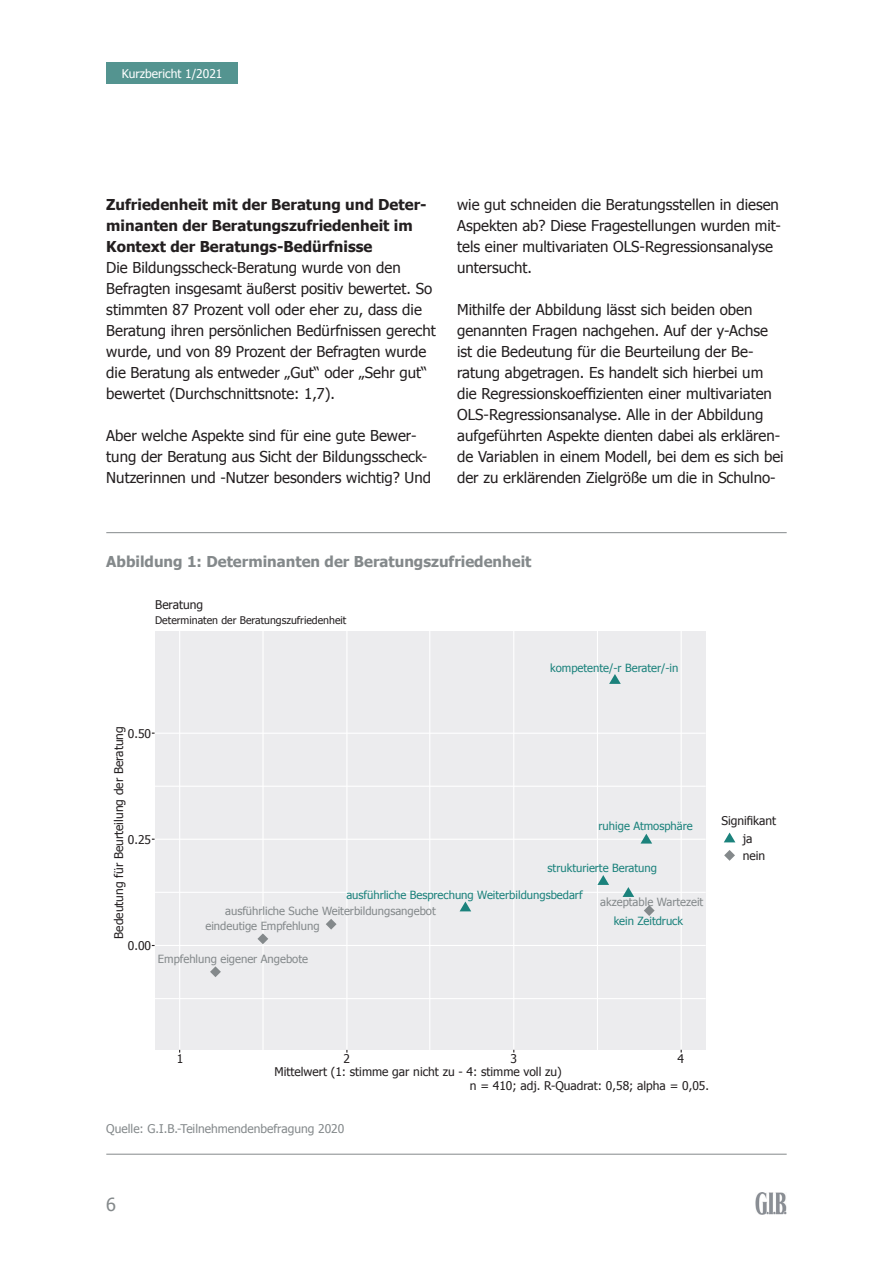
<style>
.page{position:relative;width:893px;height:1263px;background:#fff}
.page>*{position:absolute;margin:0;border:0;box-sizing:border-box;transform-origin:0 0}
.t1{font:18px "Tahoma";color:#84898b}
.Fließtext_10_14{font:15px/21px "Tahoma";color:#231f20}
.Zwischenüberschrift{font:700 15px/21px "Tahoma";color:#231f20}
.Überschrift_Verzeich{font:700 15px "Tahoma";color:#84898b}
.Diragramme_8_10{font:12px "Tahoma";color:#231f20}
.Quellangaben_Verzeic{font:12px "Tahoma";color:#84898b}
.t2{font:12px "Tahoma";color:#fff}
.Diagramme_Legende_8{font:12px "Tahoma";color:#231f20}
.Diragramme_8_10-2{font:11.25px "Tahoma";color:#1b827c}
.Diragramme_8_10-3{font:11.25px "Tahoma";color:#84898b}
.Diragramme_8_10-4{font:10.5px "Tahoma";color:#231f20}
</style>
<div class="page">
<img style="left:756px;top:1193px;width:31px;height:21px">
<div style="left:106px;top:63px;width:132px;height:21px;background:#549490"></div>
<div style="left:155px;top:631px;width:550px;height:418px;background:#ececee"></div>
<hr style="left:179px;top:629px;width:1px;height:421px;background:#fff">
<hr style="left:262px;top:629px;width:2px;height:421px;background:#fff">
<hr style="left:346px;top:629px;width:1px;height:421px;background:#fff">
<hr style="left:429px;top:629px;width:1px;height:421px;background:#fff">
<hr style="left:513px;top:629px;width:1px;height:421px;background:#fff">
<hr style="left:597px;top:629px;width:1px;height:421px;background:#fff">
<hr style="left:681px;top:629px;width:1px;height:421px;background:#fff">
<hr style="left:155px;top:733px;width:551px;height:1px;background:#fff">
<hr style="left:154px;top:786px;width:552px;height:1px;background:#fff">
<hr style="left:155px;top:839px;width:551px;height:1px;background:#fff">
<hr style="left:155px;top:892px;width:551px;height:1px;background:#fff">
<hr style="left:155px;top:945px;width:551px;height:1px;background:#fff">
<hr style="left:155px;top:998px;width:551px;height:1px;background:#fff">
<hr style="left:106px;top:532px;width:681px;height:1px;background:#84898b">
<hr style="left:106px;top:1154px;width:681px;height:1px;background:#84898b">
<svg style="left:641px;top:834px;width:11px;height:9px"></svg>
<svg style="left:597px;top:875px;width:12px;height:10px"></svg>
<svg style="left:622px;top:887px;width:12px;height:10px"></svg>
<svg style="left:460px;top:901px;width:11px;height:10px"></svg>
<svg style="left:609px;top:674px;width:12px;height:10px"></svg>
<svg style="left:724px;top:832px;width:11px;height:10px"></svg>
<svg style="left:724px;top:850px;width:11px;height:11px"></svg>
<svg style="left:644px;top:905px;width:11px;height:11px"></svg>
<svg style="left:326px;top:919px;width:11px;height:10px"></svg>
<svg style="left:257px;top:933px;width:11px;height:11px"></svg>
<svg style="left:210px;top:966px;width:11px;height:11px"></svg>
<p class="t2" style="left:122px;top:65px;width:102px">Kurzbericht 1/2021</p>
<p class="Zwischenüberschrift" style="left:106px;top:195px;width:322px">Zufriedenheit mit der Beratung und Deter&shy;minanten der Beratungszufriedenheit im<br>Kontext der Beratungs-Bedürfnisse</p>
<p class="Fließtext_10_14" style="left:106px;top:258px;width:331px">Die Bildungsscheck-Beratung wurde von den Befragten insgesamt äußerst positiv bewertet. So stimmten 87 Prozent voll oder eher zu, dass die Beratung ihren persönlichen Bedürfnissen gerecht wurde, und von 89 Prozent der Befragten wurde die Beratung als entweder „Gut“ oder „Sehr gut“ bewertet (Durchschnittsnote: 1,7).</p>
<p class="Fließtext_10_14" style="left:106px;top:426px;width:326px">Aber welche Aspekte sind für eine gute Bewer&shy;tung der Beratung aus Sicht der Bildungsscheck-<br>Nutzerinnen und -Nutzer besonders wichtig? Und</p>
<p class="Fließtext_10_14" style="left:457px;top:195px;width:325px">wie gut schneiden die Beratungsstellen in diesen Aspekten ab? Diese Fragestellungen wurden mit&shy;tels einer multivariaten OLS-Regressionsanalyse untersucht.</p>
<p class="Fließtext_10_14" style="left:457px;top:300px;width:328px">Mithilfe der Abbildung lässt sich beiden oben genannten Fragen nachgehen. Auf der y-Achse ist die Bedeutung für die Beurteilung der Be&shy;ratung abgetragen. Es handelt sich hierbei um die Regressionskoeffizienten einer multivariaten OLS-Regressionsanalyse. Alle in der Abbildung aufgeführten Aspekte dienten dabei als erklären&shy;de Variablen in einem Modell, bei dem es sich bei der zu erklärenden Zielgröße um die in Schulno-</p>
<p class="Überschrift_Verzeich" style="left:106px;top:551px;width:427px">Abbildung 1: Determinanten der Beratungszufriedenheit</p>
<p class="Diragramme_8_10" style="left:155px;top:597px;width:49px">Beratung</p>
<p class="Diragramme_8_10-4" style="left:155px;top:613px;width:193px">Determinaten der Beratungszufriedenheit</p>
<p class="Diragramme_8_10-2" style="left:550px;top:660px;width:130px">kompetente/-r Berater/-in</p>
<p class="Diragramme_8_10" style="left:111px;top:939px;width:214px;rotate:-90deg">Bedeutung für Beurteilung der Beratung</p>
<p class="Diragramme_8_10" style="left:128px;top:725px;width:25px">0.50</p>
<p class="Diragramme_8_10" style="left:128px;top:831px;width:25px">0.25</p>
<p class="Diragramme_8_10" style="left:128px;top:937px;width:25px">0.00</p>
<p class="Diragramme_8_10-2" style="left:599px;top:818px;width:96px">ruhige Atmosphäre</p>
<p class="Diragramme_8_10-2" style="left:548px;top:860px;width:111px">strukturierte Beratung</p>
<p class="Diragramme_8_10-3" style="left:600px;top:894px;width:105px">akzeptable Wartezeit</p>
<p class="Diragramme_8_10-2" style="left:614px;top:913px;width:71px">kein Zeitdruck</p>
<p class="Diragramme_8_10-2" style="left:346px;top:887px;width:238px">ausführliche Besprechung Weiterbildungsbedarf</p>
<p class="Diragramme_8_10-3" style="left:225px;top:903px;width:212px">ausführliche Suche Weiterbildungsangebot</p>
<p class="Diragramme_8_10-3" style="left:205px;top:918px;width:116px">eindeutige Empfehlung</p>
<p class="Diragramme_8_10-3" style="left:158px;top:951px;width:152px">Empfehlung eigener Angebote</p>
<p class="Diagramme_Legende_8" style="left:721px;top:812px;width:56px">Signifikant</p>
<p class="Diagramme_Legende_8" style="left:743px;top:831px;width:11px">ja</p>
<p class="Diagramme_Legende_8" style="left:743px;top:848px;width:24px">nein</p>
<p class="Diragramme_8_10" style="left:177px;top:1051px;width:8px">1</p>
<p class="Diragramme_8_10" style="left:344px;top:1051px;width:8px">2</p>
<p class="Diragramme_8_10" style="left:510px;top:1051px;width:8px">3</p>
<p class="Diragramme_8_10" style="left:677px;top:1051px;width:8px">4</p>
<p class="Diragramme_8_10" style="left:470px;top:1078px;width:241px">n = 410; adj. R-Quadrat: 0,58; alpha = 0,05.</p>
<p class="Diragramme_8_10" style="left:274px;top:1063px;width:289px">Mittelwert (1: stimme gar nicht zu - 4: stimme voll zu)</p>
<p class="Quellangaben_Verzeic" style="left:106px;top:1120px;width:240px">Quelle: G.I.B.-Teilnehmendenbefragung 2020</p>
<p class="t1" style="left:106px;top:1192px;width:11px">6</p>
</div>
